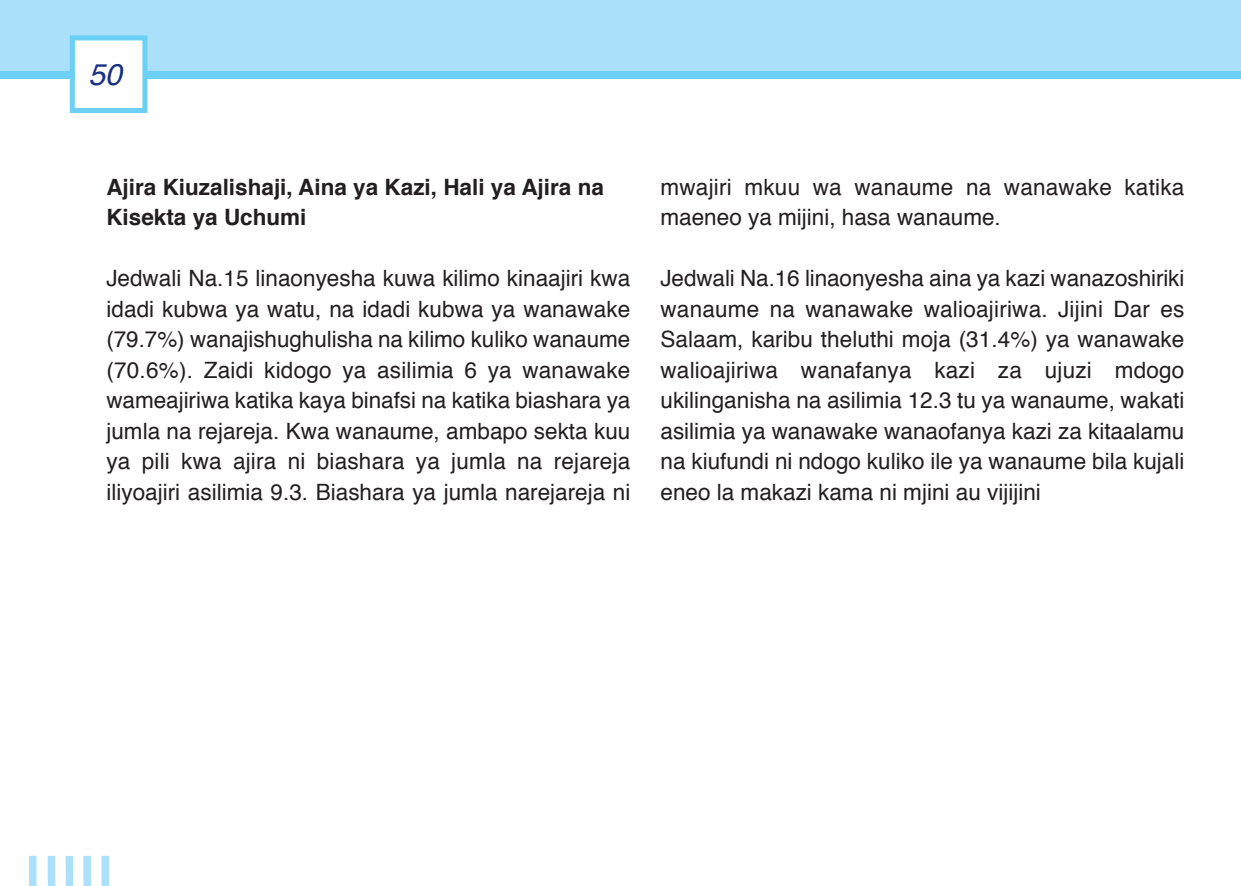
<style>
.page{position:relative;width:1241px;height:886px;background:#fff}
.page>*{position:absolute;margin:0;border:0;box-sizing:border-box;transform-origin:0 0}
.t1{font:italic 30px "Helvetica";color:#183181}
.t2{font:22.5px/30.5px "Helvetica";color:#231f20;text-align:justify}
.t3{font:700 22.5px/30.5px "Helvetica";color:#231f20}
</style>
<div class="page">
<div style="left:0;top:0;width:1240px;height:78px;background:#aae0f9"></div>
<div style="left:29px;top:856px;width:7px;height:30px;background:#aae0f9"></div>
<div style="left:48px;top:856px;width:7px;height:30px;background:#aae0f9"></div>
<div style="left:66px;top:856px;width:7px;height:30px;background:#aae0f9"></div>
<div style="left:83px;top:856px;width:8px;height:30px;background:#aae0f9"></div>
<div style="left:102px;top:856px;width:7px;height:30px;background:#aae0f9"></div>
<div style="left:0;top:71px;width:1240px;height:7px;background:#6bcff6"></div>
<div style="left:75px;top:40px;width:67px;height:68px;background:#fff"></div>
<div style="left:70px;top:35px;width:77px;height:78px;border:5px solid #6bcff6"></div>
<h1 class="t1" style="left:88px;top:62px;width:41px">50</h1>
<p class="t3" style="left:106px;top:173px;width:499px">Ajira Kiuzalishaji, Aina ya Kazi, Hali ya Ajira na<br>Kisekta ya Uchumi</p>
<p class="t2" style="left:106px;top:265px;width:525px">Jedwali Na.15 linaonyesha kuwa kilimo kinaajiri kwa idadi kubwa ya watu, na idadi kubwa ya wanawake (79.7%) wanajishughulisha na kilimo kuliko wanaume (70.6%). Zaidi kidogo ya asilimia 6 ya wanawake wameajiriwa katika kaya binafsi na katika biashara ya jumla na rejareja. Kwa wanaume, ambapo sekta kuu ya pili kwa ajira ni biashara ya jumla na rejareja iliyoajiri asilimia 9.3. Biashara ya jumla narejareja ni</p>
<p class="t2" style="left:660px;top:173px;width:525px">mwajiri mkuu wa wanaume na wanawake katika maeneo ya mijini, hasa wanaume.</p>
<p class="t2" style="left:660px;top:265px;width:525px">Jedwali Na.16 linaonyesha aina ya kazi wanazoshiriki wanaume na wanawake walioajiriwa. Jijini Dar es Salaam, karibu theluthi moja (31.4%) ya wanawake walioajiriwa wanafanya kazi za ujuzi mdogo ukilinganisha na asilimia 12.3 tu ya wanaume, wakati asilimia ya wanawake wanaofanya kazi za kitaalamu na kiufundi ni ndogo kuliko ile ya wanaume bila kujali eneo la makazi kama ni mjini au vijijini</p>
</div>
